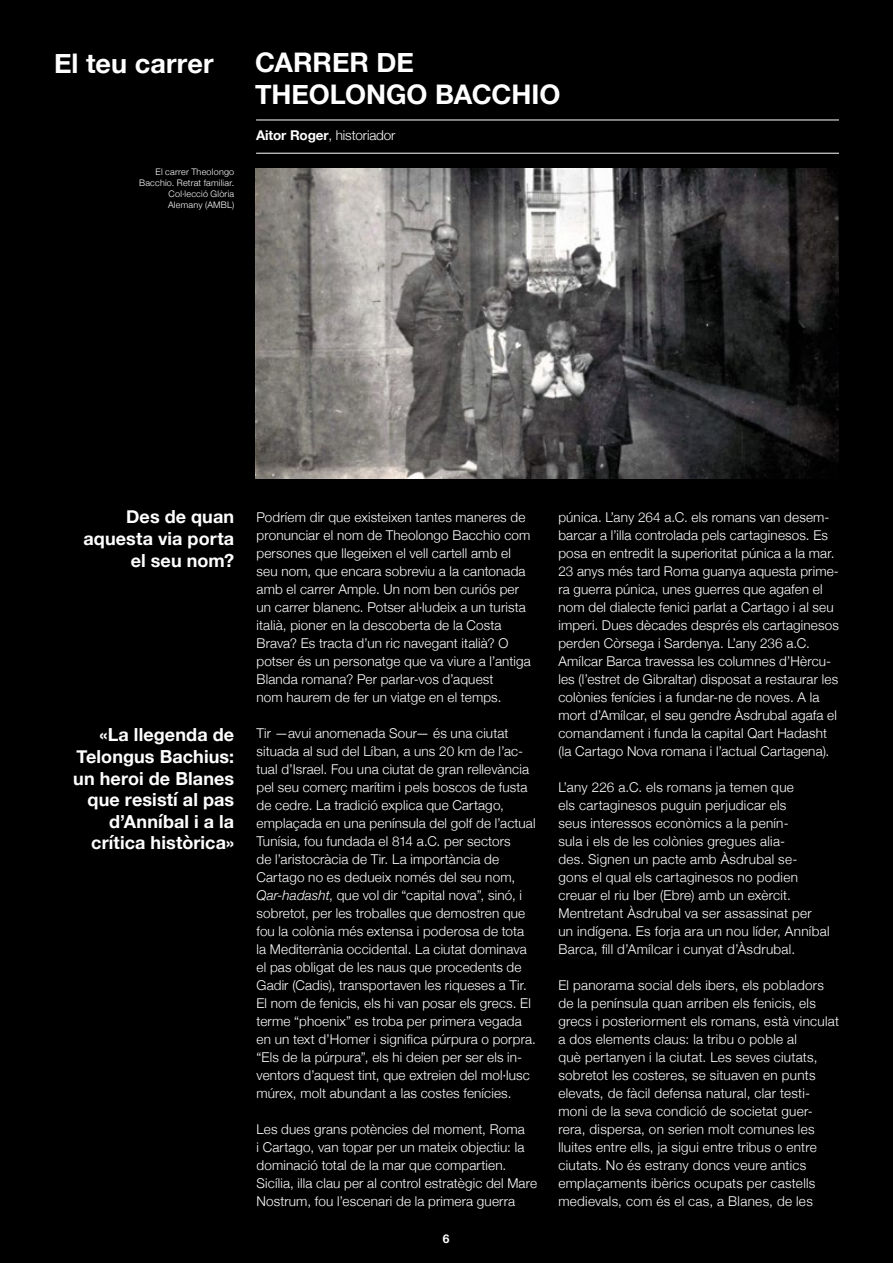
<style>
.page{position:relative;width:893px;height:1263px;background:#000}
.page>*{position:absolute;margin:0;border:0;box-sizing:border-box;transform-origin:0 0}
.t1{font:700 27px/31.5px "Helvetica Neue";color:#fff}
.t2{font:700 18px/21.6px "Helvetica Neue";letter-spacing:.005em;color:#fff;text-align:right}
.t3{font:300 13.5px/18px "Helvetica Neue";letter-spacing:.015em;color:#fff}
.t4{font:300 13.5px "Helvetica Neue";letter-spacing:-.01em;color:#fff}
.t5{font:700 12px "Helvetica Neue";color:#fff}
.t6{font:300 9px/10.8px "Helvetica Neue";letter-spacing:.025em;color:#fff;text-align:right}
.s1{font-weight:700}
.s2{font-style:italic}
</style>
<div class="page">
<img style="left:256px;top:169px;width:583px;height:309px">
<hr style="left:256px;top:153px;width:583px;height:1px;background:#fff">
<hr style="left:256px;top:120px;width:583px;height:1px;background:#fff">
<h1 class="t1" style="left:54px;top:48px;width:161px">El teu carrer</h1>
<p class="t6" style="left:139px;top:166px;width:97px">El carrer Theolongo<br>Bacchio. Retrat familiar.<br>Col·lecció Glòria<br>Alemany (AMBL)</p>
<h1 class="t1" style="left:255px;top:48px;width:307px">CARRER DE<br>THEOLONGO BACCHIO</h1>
<p class="t4" style="left:256px;top:124px;width:141px"><span class="s1">Aitor Roger</span>, historiador</p>
<h2 class="t2" style="left:83px;top:506px;width:152px">Des de quan aquesta via porta el seu nom?</h2>
<h2 class="t2" style="left:73px;top:724px;width:162px">«La llegenda de<br>Telongus Bachius: un heroi de Blanes que resistí al pas d’Anníbal i a la crítica històrica»</h2>
<p class="t3" style="left:256px;top:507px;width:276px">Podríem dir que existeixen tantes maneres de pronunciar el nom de Theolongo Bacchio com persones que llegeixen el vell cartell amb el seu nom, que encara sobreviu a la cantonada amb el carrer Ample. Un nom ben curiós per un carrer blanenc. Potser al·ludeix a un turista italià, pioner en la descoberta de la Costa Brava? Es tracta d’un ric navegant italià? O potser és un personatge que va viure a l’antiga Blanda romana? Per parlar-vos d’aquest<br>nom haurem de fer un viatge en el temps.</p>
<p class="t3" style="left:256px;top:723px;width:281px">Tir —avui anomenada Sour— és una ciutat situada al sud del Líban, a uns 20 km de l’ac&shy;tual d’Israel. Fou una ciutat de gran rellevància pel seu comerç marítim i pels boscos de fusta de cedre. La tradició explica que Cartago, emplaçada en una península del golf de l’actual Tunísia, fou fundada el 814 a.C. per sectors<br>de l’aristocràcia de Tir. La importància de Cartago no es dedueix només del seu nom, <span class="s2">Qar-hadasht</span>, que vol dir “capital nova”, sinó, i sobretot, per les troballes que demostren que fou la colònia més extensa i poderosa de tota la Mediterrània occidental. La ciutat dominava el pas obligat de les naus que procedents de Gadir (Cadis), transportaven les riqueses a Tir.<br>El nom de fenicis, els hi van posar els grecs. El terme “phoenix” es troba per primera vegada en un text d’Homer i significa púrpura o porpra. “Els de la púrpura”, els hi deien per ser els in&shy;ventors d’aquest tint, que extreien del mol·lusc múrex, molt abundant a las costes fenícies.</p>
<p class="t3" style="left:256px;top:1119px;width:282px">Les dues grans potències del moment, Roma<br>i Cartago, van topar per un mateix objectiu: la dominació total de la mar que compartien.<br>Sicília, illa clau per al control estratègic del Mare Nostrum, fou l’escenari de la primera guerra</p>
<p class="t5" style="left:443px;top:1229px;width:8px">6</p>
<p class="t3" style="left:558px;top:507px;width:282px">púnica. L’any 264 a.C. els romans van desem&shy;barcar a l’illa controlada pels cartaginesos. Es posa en entredit la superioritat púnica a la mar.<br>23 anys més tard Roma guanya aquesta prime&shy;ra guerra púnica, unes guerres que agafen el nom del dialecte fenici parlat a Cartago i al seu imperi. Dues dècades després els cartaginesos perden Còrsega i Sardenya. L’any 236 a.C.<br>Amílcar Barca travessa les columnes d’Hèrcu&shy;les (l’estret de Gibraltar) disposat a restaurar les colònies fenícies i a fundar-ne de noves. A la mort d’Amílcar, el seu gendre Àsdrubal agafa el comandament i funda la capital Qart Hadasht (la Cartago Nova romana i l’actual Cartagena).</p>
<p class="t3" style="left:558px;top:777px;width:273px">L’any 226 a.C. els romans ja temen que<br>els cartaginesos puguin perjudicar els<br>seus interessos econòmics a la penín-<br>sula i els de les colònies gregues alia-<br>des. Signen un pacte amb Àsdrubal se&shy;gons el qual els cartaginesos no podien creuar el riu Iber (Ebre) amb un exèrcit.<br>Mentretant Àsdrubal va ser assassinat per un indígena. Es forja ara un nou líder, Anníbal Barca, fill d’Amílcar i cunyat d’Àsdrubal.</p>
<p class="t3" style="left:558px;top:975px;width:282px">El panorama social dels ibers, els pobladors de la península quan arriben els fenicis, els grecs i posteriorment els romans, està vinculat a dos elements claus: la tribu o poble al<br>què pertanyen i la ciutat. Les seves ciutats, sobretot les costeres, se situaven en punts elevats, de fàcil defensa natural, clar testi&shy;moni de la seva condició de societat guer&shy;rera, dispersa, on serien molt comunes les lluites entre ells, ja sigui entre tribus o entre ciutats. No és estrany doncs veure antics emplaçaments ibèrics ocupats per castells medievals, com és el cas, a Blanes, de les</p>
</div>
